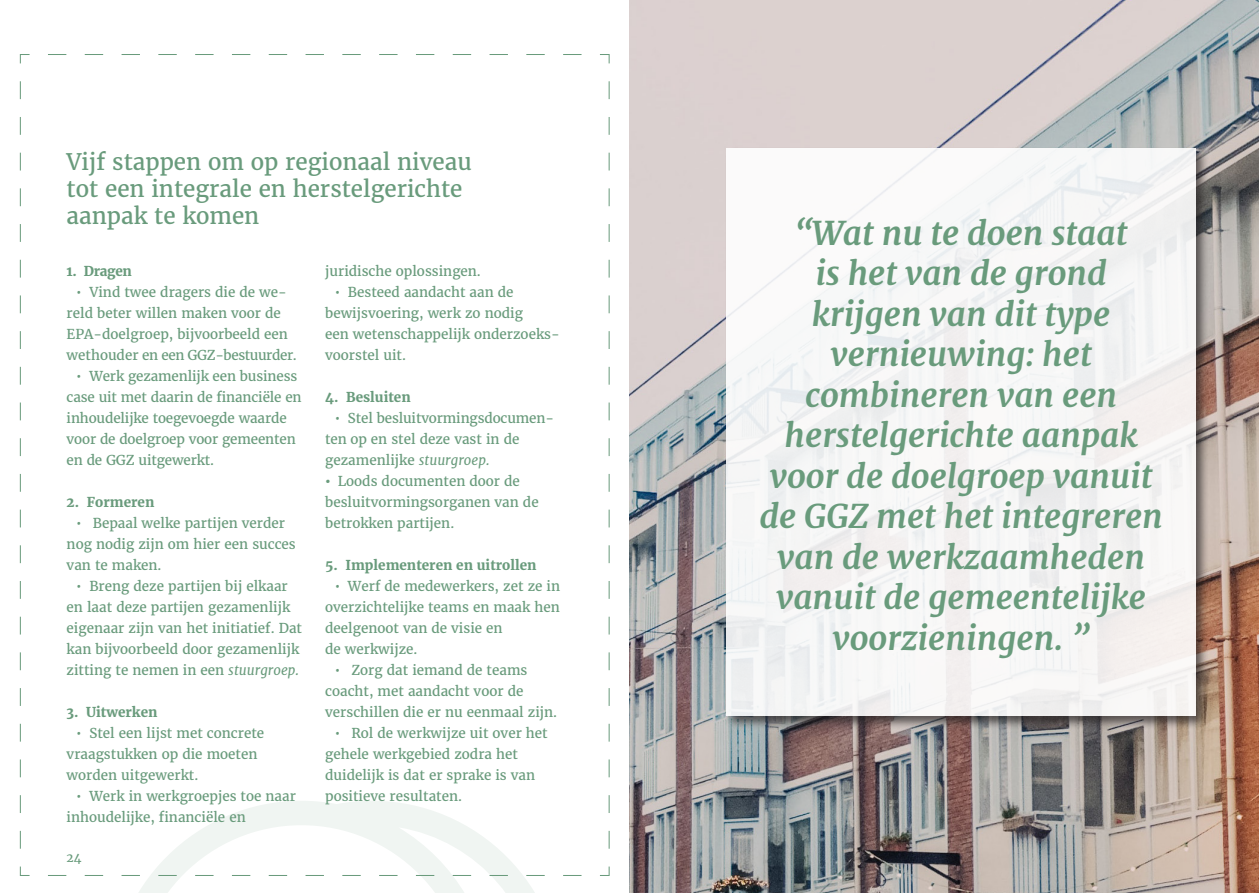
<style>
.page{position:relative;width:1259px;height:893px;background:#fff}
.page>*{position:absolute;margin:0;border:0;box-sizing:border-box;transform-origin:0 0}
.t1{font:italic 700 33px/40.5px "Merriweather";color:#699b7c;text-align:center}
.t2{font:22.5px/27px "Merriweather";color:#699b7c}
.t3{font:13.5px/21px "Merriweather";color:#699b7c}
.t4{font:700 13.5px "Merriweather";color:#699b7c}
.t5{font:12px "Merriweather";color:#699b7c}
.s1{font-style:italic}
.s2{font-weight:700}
</style>
<div class="page">
<svg style="left:139px;top:876px;width:396px;height:17px"></svg>
<svg style="left:19px;top:54px;width:591px;height:822px"></svg>
<img style="left:629px;top:0;width:630px;height:893px">
<div style="left:724px;top:147px;width:485px;height:583px;background:#231f20;opacity:.75"></div>
<div style="left:726px;top:149px;width:469px;height:567px;background:#f7f7f7"></div>
<p class="t2" style="left:67px;top:148px;width:407px">Vijf stappen om op regionaal niveau tot een integrale en herstelgerichte aanpak te komen</p>
<p class="t4" style="left:67px;top:262px;width:67px">1. Dragen</p>
<p class="t3" style="left:67px;top:281px;width:232px;text-indent:9px">• Vind twee dragers die de we&shy;reld beter willen maken voor de<br>EPA-doelgroep, bijvoorbeeld een wethouder en een GGZ-bestuurder.</p>
<p class="t3" style="left:67px;top:365px;width:236px;text-indent:9px">• Werk gezamenlijk een business case uit met daarin de financiële en inhoudelijke toegevoegde waarde voor de doelgroep voor gemeenten en de GGZ uitgewerkt.</p>
<p class="t4" style="left:67px;top:493px;width:89px">2. Formeren</p>
<p class="t3" style="left:67px;top:512px;width:231px;text-indent:9px">• Bepaal welke partijen verder nog nodig zijn om hier een succes van te maken.</p>
<p class="t3" style="left:67px;top:575px;width:237px;text-indent:9px">• Breng deze partijen bij elkaar en laat deze partijen gezamenlijk eigenaar zijn van het initiatief. Dat kan bijvoorbeeld door gezamenlijk zitting te nemen in een <span class="s1">stuurgroep.</span></p>
<p class="t4" style="left:67px;top:703px;width:92px">3. Uitwerken</p>
<p class="t3" style="left:67px;top:722px;width:199px;text-indent:9px">• Stel een lijst met concrete vraagstukken op die moeten</p>
<p class="t3" style="left:67px;top:764px;width:133px">worden uitgewerkt.</p>
<p class="t3" style="left:67px;top:785px;width:231px;text-indent:9px">• Werk in werkgroepjes toe naar inhoudelijke, financiële en</p>
<p class="t3" style="left:325px;top:260px;width:157px">juridische oplossingen.</p>
<p class="t3" style="left:325px;top:281px;width:236px;text-indent:9px">• Besteed aandacht aan de bewijsvoering, werk zo nodig<br>een wetenschappelijk onderzoeks&shy;voorstel uit.</p>
<p class="t4" style="left:325px;top:388px;width:87px">4. Besluiten</p>
<p class="t3" style="left:325px;top:407px;width:230px;text-indent:9px">• Stel besluitvormingsdocumen&shy;ten op en stel deze vast in de gezamenlijke <span class="s1">stuurgroep.</span></p>
<p class="t3" style="left:325px;top:470px;width:215px"><span class="s2">•</span> Loods documenten door de besluitvormingsorganen van de betrokken partijen.</p>
<p class="t4" style="left:325px;top:556px;width:213px">5. Implementeren en uitrollen</p>
<p class="t3" style="left:325px;top:575px;width:236px;text-indent:9px">• Werf de medewerkers, zet ze in overzichtelijke teams en maak hen deelgenoot van de visie en<br>de werkwijze.</p>
<p class="t3" style="left:325px;top:659px;width:233px;text-indent:9px">• Zorg dat iemand de teams coacht, met aandacht voor de verschillen die er nu eenmaal zijn.</p>
<p class="t3" style="left:325px;top:722px;width:224px;text-indent:9px">• Rol de werkwijze uit over het gehele werkgebied zodra het duidelijk is dat er sprake is van positieve resultaten.</p>
<p class="t5" style="left:67px;top:849px;width:16px">24</p>
<p class="t1" style="left:759px;top:212px;width:405px">“Wat nu te doen staat<br>is het van de grond krijgen van dit type vernieuwing: het combineren van een herstelgerichte aanpak voor de doelgroep vanuit de GGZ met het integreren van de werkzaamheden vanuit de gemeentelijke voorzieningen. ”</p>
</div>
